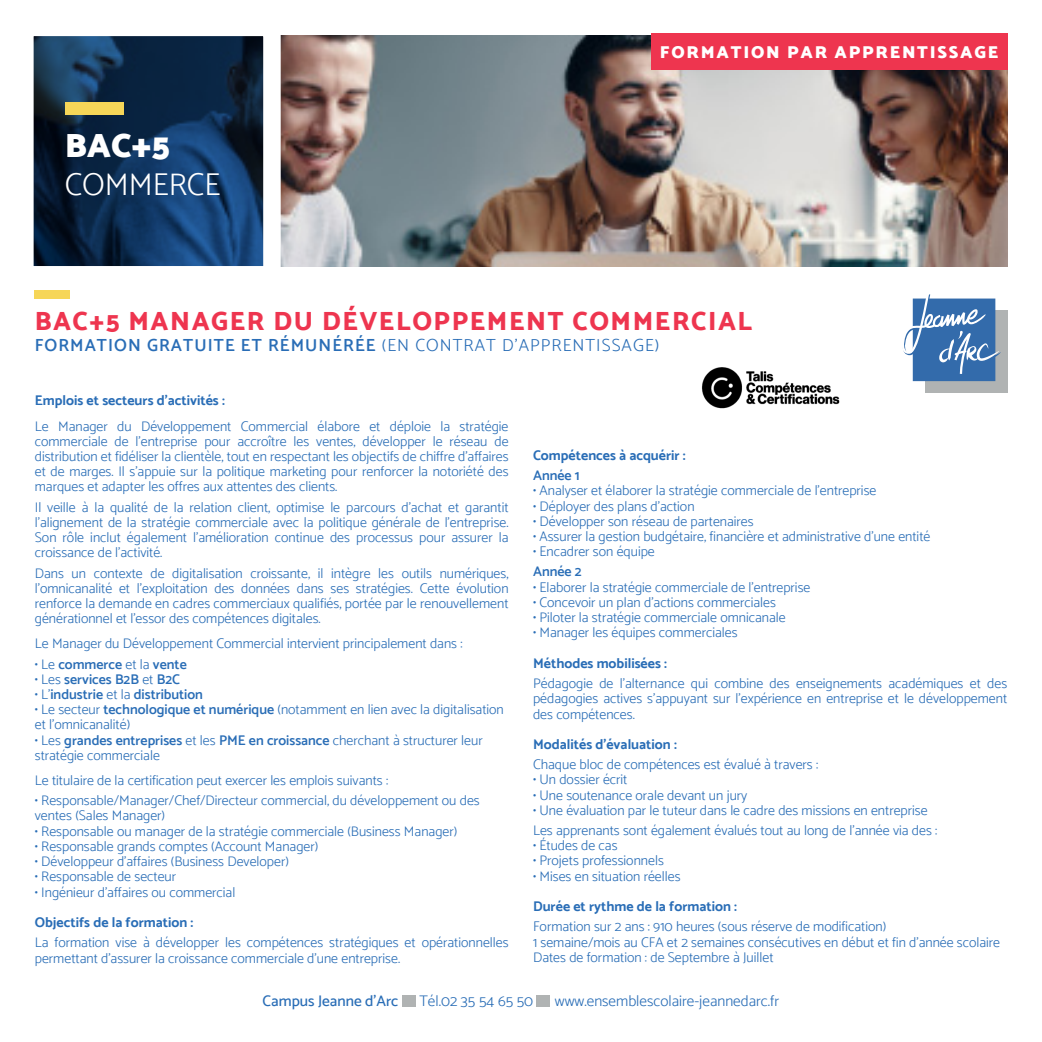
<style>
.page{position:relative;width:1042px;height:1042px;background:#fff}
.page>*{position:absolute;margin:0;border:0;box-sizing:border-box;transform-origin:0 0}
.t1{font:900 34.12px "Catamaran";color:#fff}
.t2{font:300 31.5px "Catamaran";color:#fff}
.t3{font:800 26.25px "Catamaran";letter-spacing:.06em;color:#ee354f}
.t4{font:600 17.5px "Catamaran";letter-spacing:.06em;color:#296db6}
.t5{font:900 17.5px "Catamaran";letter-spacing:.1em;color:#fff}
.t6{font:300 15.4px "Catamaran";color:#296db6}
.t7{font:500 15.4px "Catamaran";color:#296db6}
.t8{font:300 14px/15.2px "Catamaran";color:#296db6;text-align:justify}
.t9{font:700 14px "Catamaran";color:#296db6}
.t10{font:600 14px "Catamaran";color:#296db6}
.s1{font-weight:300}
.s2{font-weight:600}
</style>
<div class="page">
<img style="left:289px;top:36px;width:718px;height:230px">
<div style="left:925px;top:310px;width:82px;height:83px;background:#b0b3b3"></div>
<svg style="left:903px;top:294px;width:98px;height:87px"></svg>
<div style="left:35px;top:291px;width:35px;height:8px;background:#f6d658"></div>
<svg style="left:33px;top:35px;width:256px;height:257px"></svg>
<div style="left:403px;top:994px;width:13px;height:12px;background:#b0b3b3"></div>
<div style="left:536px;top:994px;width:13px;height:12px;background:#b0b3b3"></div>
<div style="left:651px;top:33px;width:357px;height:37px;background:#ee354f"></div>
<img style="left:702px;top:367px;width:138px;height:42px">
<p class="t1" style="left:65px;top:125px;width:106px">BAC+5</p>
<p class="t2" style="left:65px;top:166px;width:157px">COMMERCE</p>
<p class="t5" style="left:660px;top:42px;width:340px">FORMATION PAR APPRENTISSAGE</p>
<p class="t3" style="left:35px;top:306px;width:719px">BAC+5 MANAGER DU DÉVELOPPEMENT COMMERCIAL</p>
<p class="t4" style="left:35px;top:335px;width:626px">FORMATION GRATUITE ET RÉMUNÉRÉE <span class="s1">(EN CONTRAT D’APPRENTISSAGE)</span></p>
<p class="t9" style="left:35px;top:392px;width:192px">Emplois et secteurs d’activités :</p>
<p class="t8" style="left:35px;top:418px;width:475px">Le Manager du Développement Commercial élabore et déploie la stratégie commerciale de l’entreprise pour accroître les ventes, développer le réseau de distribution et fidéliser la clientèle, tout en respectant les objectifs de chiffre d’affaires et de marges. Il s’appuie sur la politique marketing pour renforcer la notoriété des marques et adapter les offres aux attentes des clients.</p>
<p class="t8" style="left:35px;top:499px;width:475px">Il veille à la qualité de la relation client, optimise le parcours d’achat et garantit l’alignement de la stratégie commerciale avec la politique générale de l’entreprise.<br>Son rôle inclut également l’amélioration continue des processus pour assurer la croissance de l’activité.</p>
<p class="t8" style="left:35px;top:565px;width:475px">Dans un contexte de digitalisation croissante, il intègre les outils numériques, l’omnicanalité et l’exploitation des données dans ses stratégies. Cette évolution renforce la demande en cadres commerciaux qualifiés, portée par le renouvellement générationnel et l’essor des compétences digitales.</p>
<p class="t8" style="left:35px;top:636px;width:429px">Le Manager du Développement Commercial intervient principalement dans :</p>
<p class="t10" style="left:35px;top:655px;width:153px"><span class="s1">• Le</span> commerce <span class="s1">et la</span> vente</p>
<p class="t10" style="left:35px;top:671px;width:147px"><span class="s1">• Les</span> services B2B <span class="s1">et</span> B2C</p>
<p class="t10" style="left:35px;top:686px;width:170px"><span class="s1">• L’</span>industrie <span class="s1">et la</span> distribution</p>
<p class="t8" style="left:35px;top:702px;width:470px">• Le secteur <span class="s2">technologique et numérique</span> (notamment en lien avec la digitalisation et l’omnicanalité)</p>
<p class="t8" style="left:35px;top:732px;width:449px">• Les <span class="s2">grandes entreprises</span> et les <span class="s2">PME en croissance</span> cherchant à structurer leur stratégie commerciale</p>
<p class="t8" style="left:35px;top:772px;width:355px">Le titulaire de la certification peut exercer les emplois suivants :</p>
<p class="t8" style="left:35px;top:793px;width:446px">• Responsable/Manager/Chef/Directeur commercial, du développement ou des ventes (Sales Manager)</p>
<p class="t8" style="left:35px;top:823px;width:424px">• Responsable ou manager de la stratégie commerciale (Business Manager)</p>
<p class="t8" style="left:35px;top:838px;width:285px">• Responsable grands comptes (Account Manager)</p>
<p class="t8" style="left:35px;top:854px;width:256px">• Développeur d’affaires (Business Developer)</p>
<p class="t8" style="left:35px;top:869px;width:143px">• Responsable de secteur</p>
<p class="t8" style="left:35px;top:884px;width:202px">• Ingénieur d’affaires ou commercial</p>
<p class="t9" style="left:35px;top:914px;width:160px">Objectifs de la formation :</p>
<p class="t8" style="left:35px;top:935px;width:475px">La formation vise à développer les compétences stratégiques et opérationnelles permettant d’assurer la croissance commerciale d’une entreprise.</p>
<p class="t9" style="left:533px;top:447px;width:154px">Compétences à acquérir :</p>
<p class="t10" style="left:533px;top:467px;width:48px">Année 1</p>
<p class="t8" style="left:533px;top:483px;width:345px">• Analyser et élaborer la stratégie commerciale de l’entreprise</p>
<p class="t8" style="left:533px;top:498px;width:163px">• Déployer des plans d’action</p>
<p class="t8" style="left:533px;top:513px;width:222px">• Développer son réseau de partenaires</p>
<p class="t8" style="left:533px;top:528px;width:399px">• Assurer la gestion budgétaire, financière et administrative d’une entité</p>
<p class="t8" style="left:533px;top:544px;width:123px">• Encadrer son équipe</p>
<p class="t10" style="left:533px;top:563px;width:50px">Année 2</p>
<p class="t8" style="left:533px;top:579px;width:279px">• Elaborer la stratégie commerciale de l’entreprise</p>
<p class="t8" style="left:533px;top:594px;width:244px">• Concevoir un plan d’actions commerciales</p>
<p class="t8" style="left:533px;top:610px;width:254px">• Piloter la stratégie commerciale omnicanale</p>
<p class="t8" style="left:533px;top:625px;width:206px">• Manager les équipes commerciales</p>
<p class="t9" style="left:533px;top:655px;width:135px">Méthodes mobilisées :</p>
<p class="t8" style="left:533px;top:675px;width:476px">Pédagogie de l’alternance qui combine des enseignements académiques et des pédagogies actives s’appuyant sur l’expérience en entreprise et le développement des compétences.</p>
<p class="t9" style="left:533px;top:736px;width:145px">Modalités d’évaluation :</p>
<p class="t8" style="left:533px;top:757px;width:287px">Chaque bloc de compétences est évalué à travers :</p>
<p class="t8" style="left:533px;top:772px;width:96px">• Un dossier écrit</p>
<p class="t8" style="left:533px;top:787px;width:216px">• Une soutenance orale devant un jury</p>
<p class="t8" style="left:533px;top:802px;width:396px">• Une évaluation par le tuteur dans le cadre des missions en entreprise</p>
<p class="t8" style="left:533px;top:822px;width:406px">Les apprenants sont également évalués tout au long de l’année via des :</p>
<p class="t8" style="left:533px;top:838px;width:86px">• Études de cas</p>
<p class="t8" style="left:533px;top:853px;width:132px">• Projets professionnels</p>
<p class="t8" style="left:533px;top:868px;width:149px">• Mises en situation réelles</p>
<p class="t9" style="left:533px;top:898px;width:206px">Durée et rythme de la formation :</p>
<p class="t8" style="left:533px;top:919px;width:355px">Formation sur 2 ans : 910 heures (sous réserve de modification)</p>
<p class="t8" style="left:533px;top:934px;width:469px">1 semaine/mois au CFA et 2 semaines consécutives en début et fin d’année scolaire</p>
<p class="t8" style="left:533px;top:949px;width:242px">Dates de formation : de Septembre à Juillet</p>
<p class="t7" style="left:263px;top:991px;width:137px">Campus Jeanne d’Arc</p>
<p class="t6" style="left:419px;top:991px;width:115px">Tél.02 35 54 65 50</p>
<p class="t6" style="left:555px;top:991px;width:226px">www.ensemblescolaire-jeannedarc.fr</p>
</div>
